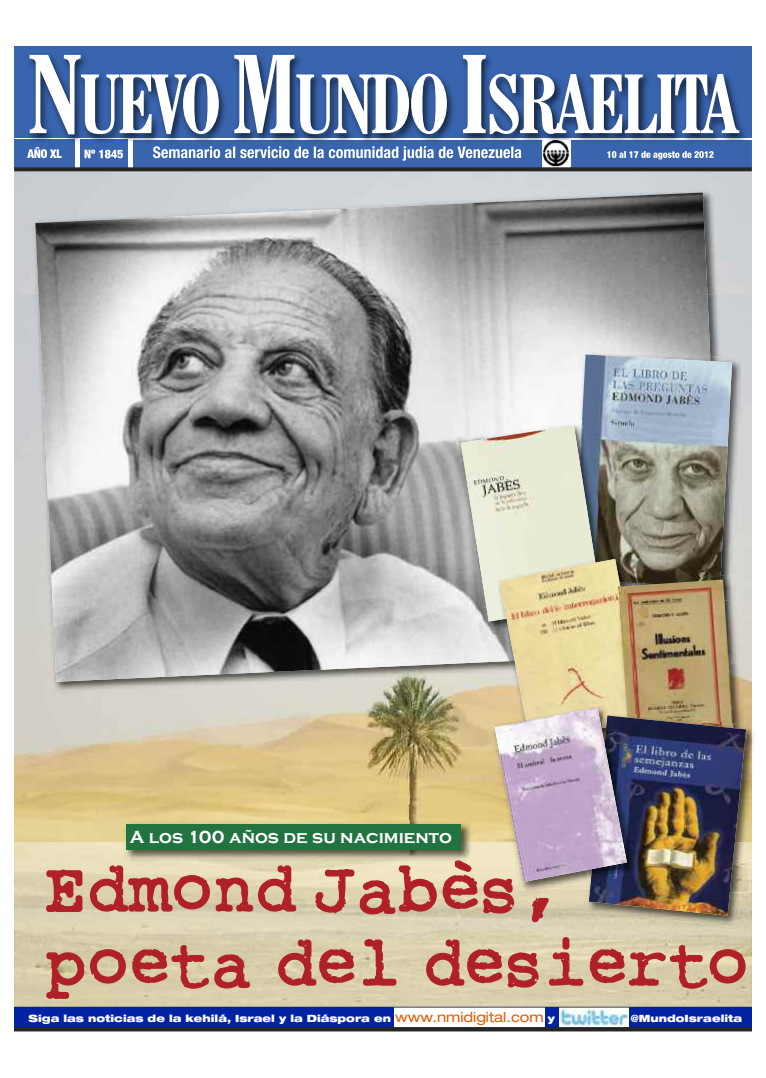
<style>
.page{position:relative;width:766px;height:1078px;background:#fff}
.page>*{position:absolute;margin:0;border:0;box-sizing:border-box;transform-origin:0 0}
.t1{font:700 condensed 108.8px "Century Schoolbook BT";color:#fff}
.t2{font:700 condensed 81.6px "Century Schoolbook BT";letter-spacing:-.03em;color:#fff}
.t3{font:700 70px/74px "Rough.Typewriter";letter-spacing:-.015em;color:#af2127}
.t4{font:700 18px "Copperplate Gothic";color:#fff}
.t5{font:900 expanded 10px "Helvetica Neue";color:#fff}
.s1{font-size:108.8px}
.s2{font-weight:400;font-size:14px;color:#e35c00}
</style>
<div class="page">
<img style="left:14px;top:294px;width:737px;height:548px">
<img style="left:14px;top:842px;width:737px;height:163px">
<div style="left:30px;top:188px;width:690px;height:106px;background:#cfd3d7"></div>
<img style="left:34px;top:294px;width:421px;height:400px">
<img style="left:35px;top:192px;width:688px;height:489px">
<img style="left:14px;top:46px;width:737px;height:91px">
<img style="left:14px;top:139px;width:737px;height:28px">
<img style="left:153px;top:146px;width:101px;height:12px">
<img style="left:84px;top:150px;width:39px;height:8px">
<img style="left:607px;top:151px;width:77px;height:8px">
<img style="left:542px;top:140px;width:28px;height:27px">
<img style="left:543px;top:141px;width:27px;height:25px">
<img style="left:27px;top:147px;width:35px;height:11px">
<div style="left:14px;top:1007px;width:379px;height:23px;background:#0022a3"></div>
<div style="left:545px;top:1007px;width:13px;height:23px;background:#0022a3"></div>
<div style="left:626px;top:1007px;width:125px;height:23px;background:#0022a3"></div>
<img style="left:559px;top:1007px;width:69px;height:19px">
<svg style="left:393px;top:1026px;width:236px;height:1px"></svg>
<hr style="left:14px;top:1027px;width:737px;height:4px;background:#272627">
<hr style="left:14px;top:1006px;width:737px;height:1px;background:#272627">
<svg style="left:14px;top:167px;width:737px;height:4px;background:#292b32"></svg>
<img style="left:732px;top:357px;width:13px;height:68px">
<img style="left:573px;top:349px;width:147px;height:5px">
<img style="left:573px;top:354px;width:158px;height:71px">
<img style="left:573px;top:419px;width:34px;height:6px">
<img style="left:122px;top:820px;width:333px;height:43px">
<div style="left:127px;top:824px;width:334px;height:26px;background:#21733f"></div>
<img style="left:751px;top:725px;width:3px;height:84px">
<img style="left:746px;top:724px;width:5px;height:118px">
<img style="left:583px;top:842px;width:165px;height:86px">
<img style="left:455px;top:425px;width:291px;height:490px">
<h1 class="t1" style="left:29px;top:55px;width:55px">N</h1>
<h2 class="t2" style="left:79px;top:74px;width:659px">UEVO <span class="s1">M</span>UNDO <span class="s1">I</span>SRAELITA</h2>
<h3 class="t4" style="left:130px;top:826px;width:324px">A los 100 años de su nacimiento</h3>
<h3 class="t3" style="left:44px;top:858px;width:706px">Edmond Jabes, poeta del desierto</h3>
<p class="t5" style="left:29px;top:1014px;width:527px">Siga las noticias de la kehilá, Israel y la Diáspora en <span class="s2">www.nmidigital.com</span> y</p>
<p class="t5" style="left:630px;top:1014px;width:113px">@MundoIsraelita</p>
</div>
